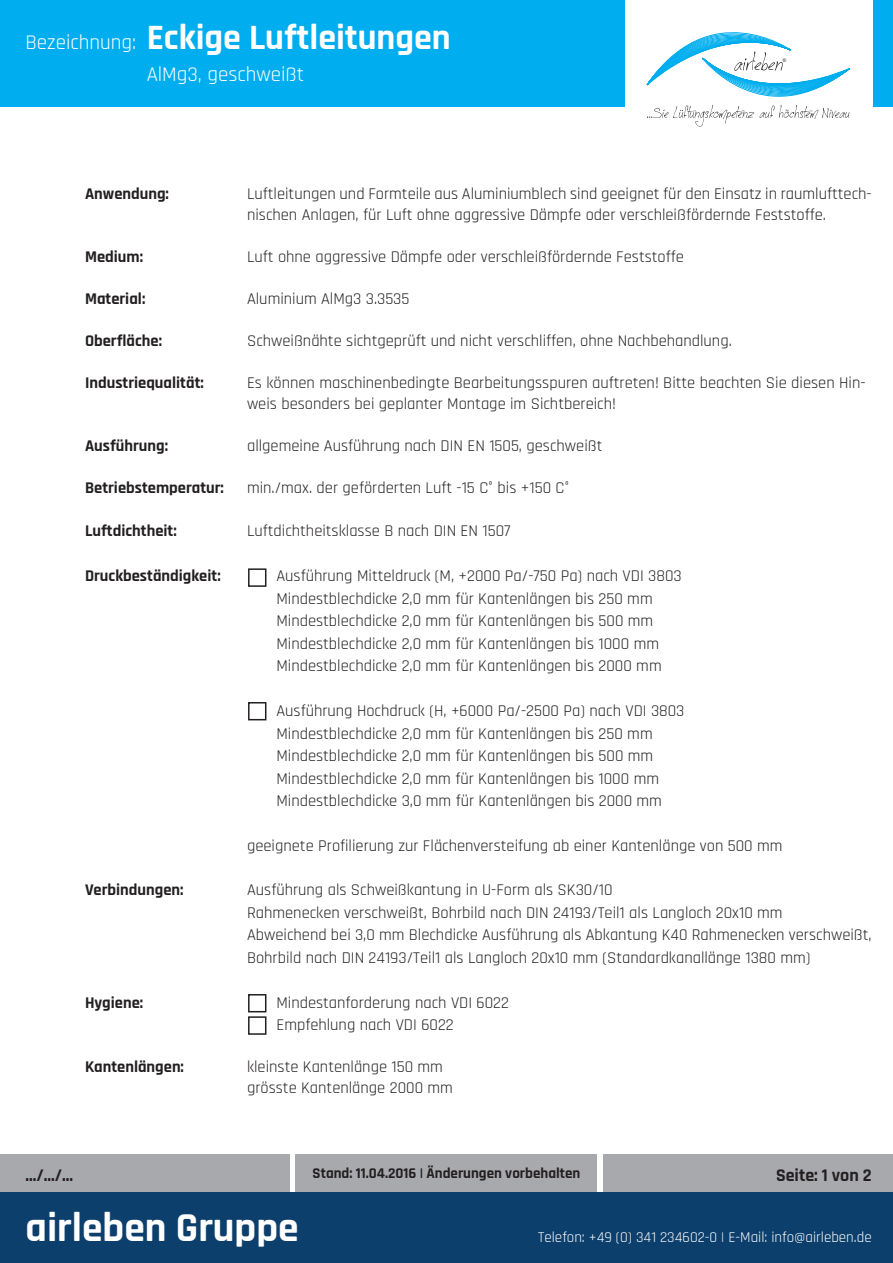
<style>
.page{position:relative;width:893px;height:1263px;background:#fff}
.page>*{position:absolute;margin:0;border:0;box-sizing:border-box;transform-origin:0 0}
.t1{font:700 41.55px "Rajdhani";color:#fff}
.t2{font:700 36px "Rajdhani";color:#fff}
.t3{font:21px "Rajdhani";color:#fff}
.t4{font:700 18px "Rajdhani";color:#231f20}
.t5{font:16.5px/22.5px "Rajdhani";color:#231f20}
.t6{font:700 16.5px "Rajdhani";color:#231f20}
.t7{font:15px "Rajdhani";color:#fff}
.t8{font:700 15px "Rajdhani";color:#231f20}
.s1{font-weight:400;font-size:21px}
</style>
<div class="page">
<div style="left:604px;top:1154px;width:289px;height:39px;background:#a8a9ad"></div>
<div style="left:296px;top:1154px;width:301px;height:39px;background:#a8a9ad"></div>
<div style="left:0;top:1154px;width:289px;height:39px;background:#a8a9ad"></div>
<div style="left:0;top:0;width:893px;height:106px;background:#00aeef"></div>
<div style="left:0;top:1193px;width:893px;height:70px;background:#0c3f6c"></div>
<div style="left:625px;top:0;width:247px;height:149px;background:#fff"></div>
<svg style="left:647px;top:32px;width:203px;height:95px"></svg>
<div style="left:248px;top:568px;width:18px;height:19px;border:2px solid #231f20"></div>
<div style="left:248px;top:702px;width:18px;height:18px;border:2px solid #231f20"></div>
<div style="left:248px;top:994px;width:18px;height:18px;border:2px solid #231f20"></div>
<div style="left:248px;top:1016px;width:18px;height:19px;border:2px solid #231f20"></div>
<h2 class="t2" style="left:26px;top:16px;width:427px"><span class="s1">Bezeichnung:</span> Eckige Luftleitungen</h2>
<p class="t3" style="left:147px;top:62px;width:159px">AlMg3, geschweißt</p>
<p class="t6" style="left:85px;top:184px;width:85px">Anwendung:</p>
<p class="t5" style="left:247px;top:184px;width:626px;line-height:21px">Luftleitungen und Formteile aus Aluminiumblech sind geeignet für den Einsatz in raumlufttech&shy;nischen Anlagen, für Luft ohne aggressive Dämpfe oder verschleißfördernde Feststoffe.</p>
<p class="t6" style="left:85px;top:247px;width:60px">Medium:</p>
<p class="t5" style="left:247px;top:246px;width:438px">Luft ohne aggressive Dämpfe oder verschleißfördernde Feststoffe</p>
<p class="t6" style="left:85px;top:289px;width:62px">Material:</p>
<p class="t5" style="left:247px;top:288px;width:164px">Aluminium AlMg3 3.3535</p>
<p class="t6" style="left:85px;top:331px;width:79px">Oberfläche:</p>
<p class="t5" style="left:247px;top:330px;width:486px">Schweißnähte sichtgeprüft und nicht verschliffen, ohne Nachbehandlung.</p>
<p class="t6" style="left:85px;top:373px;width:120px">Industriequalität:</p>
<p class="t5" style="left:247px;top:373px;width:620px;line-height:21px">Es können maschinenbedingte Bearbeitungsspuren auftreten! Bitte beachten Sie diesen Hin&shy;weis besonders bei geplanter Montage im Sichtbereich!</p>
<p class="t6" style="left:85px;top:436px;width:85px">Ausführung:</p>
<p class="t5" style="left:247px;top:435px;width:357px">allgemeine Ausführung nach DIN EN 1505, geschweißt</p>
<p class="t6" style="left:85px;top:478px;width:140px">Betriebstemperatur:</p>
<p class="t5" style="left:247px;top:477px;width:324px">min./max. der geförderten Luft -15 C° bis +150 C°</p>
<p class="t6" style="left:85px;top:521px;width:93px">Luftdichtheit:</p>
<p class="t5" style="left:247px;top:520px;width:265px">Luftdichtheitsklasse B nach DIN EN 1507</p>
<p class="t6" style="left:85px;top:566px;width:137px">Druckbeständigkeit:</p>
<p class="t5" style="left:276px;top:565px;width:407px">Ausführung Mitteldruck (M, +2000 Pa/-750 Pa) nach VDI 3803<br>Mindestblechdicke 2,0 mm für Kantenlängen bis 250 mm Mindestblechdicke 2,0 mm für Kantenlängen bis 500 mm Mindestblechdicke 2,0 mm für Kantenlängen bis 1000 mm Mindestblechdicke 2,0 mm für Kantenlängen bis 2000 mm</p>
<p class="t5" style="left:276px;top:700px;width:410px">Ausführung Hochdruck (H, +6000 Pa/-2500 Pa) nach VDI 3803<br>Mindestblechdicke 2,0 mm für Kantenlängen bis 250 mm Mindestblechdicke 2,0 mm für Kantenlängen bis 500 mm Mindestblechdicke 2,0 mm für Kantenlängen bis 1000 mm Mindestblechdicke 3,0 mm für Kantenlängen bis 2000 mm</p>
<p class="t5" style="left:247px;top:835px;width:537px">geeignete Profilierung zur Flächenversteifung ab einer Kantenlänge von 500 mm</p>
<p class="t6" style="left:85px;top:880px;width:100px">Verbindungen:</p>
<p class="t5" style="left:247px;top:879px;width:626px">Ausführung als Schweißkantung in U-Form als SK30/10<br>Rahmenecken verschweißt, Bohrbild nach DIN 24193/Teil1 als Langloch 20x10 mm<br>Abweichend bei 3,0 mm Blechdicke Ausführung als Abkantung K40 Rahmenecken verschweißt, Bohrbild nach DIN 24193/Teil1 als Langloch 20x10 mm (Standardkanallänge 1380 mm)</p>
<p class="t6" style="left:85px;top:992px;width:60px">Hygiene:</p>
<p class="t5" style="left:276px;top:991px;width:234px">Mindestanforderung nach VDI 6022<br>Empfehlung nach VDI 6022</p>
<p class="t6" style="left:85px;top:1057px;width:100px">Kantenlängen:</p>
<p class="t5" style="left:247px;top:1057px;width:207px;line-height:21px">kleinste Kantenlänge 150 mm grösste Kantenlänge 2000 mm</p>
<p class="t4" style="left:26px;top:1164px;width:49px">.../.../...</p>
<p class="t8" style="left:313px;top:1164px;width:269px">Stand: 11.04.2016 | Änderungen vorbehalten</p>
<p class="t4" style="left:776px;top:1164px;width:97px">Seite: 1 von 2</p>
<h1 class="t1" style="left:26px;top:1202px;width:275px">airleben Gruppe</h1>
<p class="t7" style="left:538px;top:1228px;width:335px">Telefon: +49 (0) 341 234602-0 | E-Mail: info@airleben.de</p>
</div>
